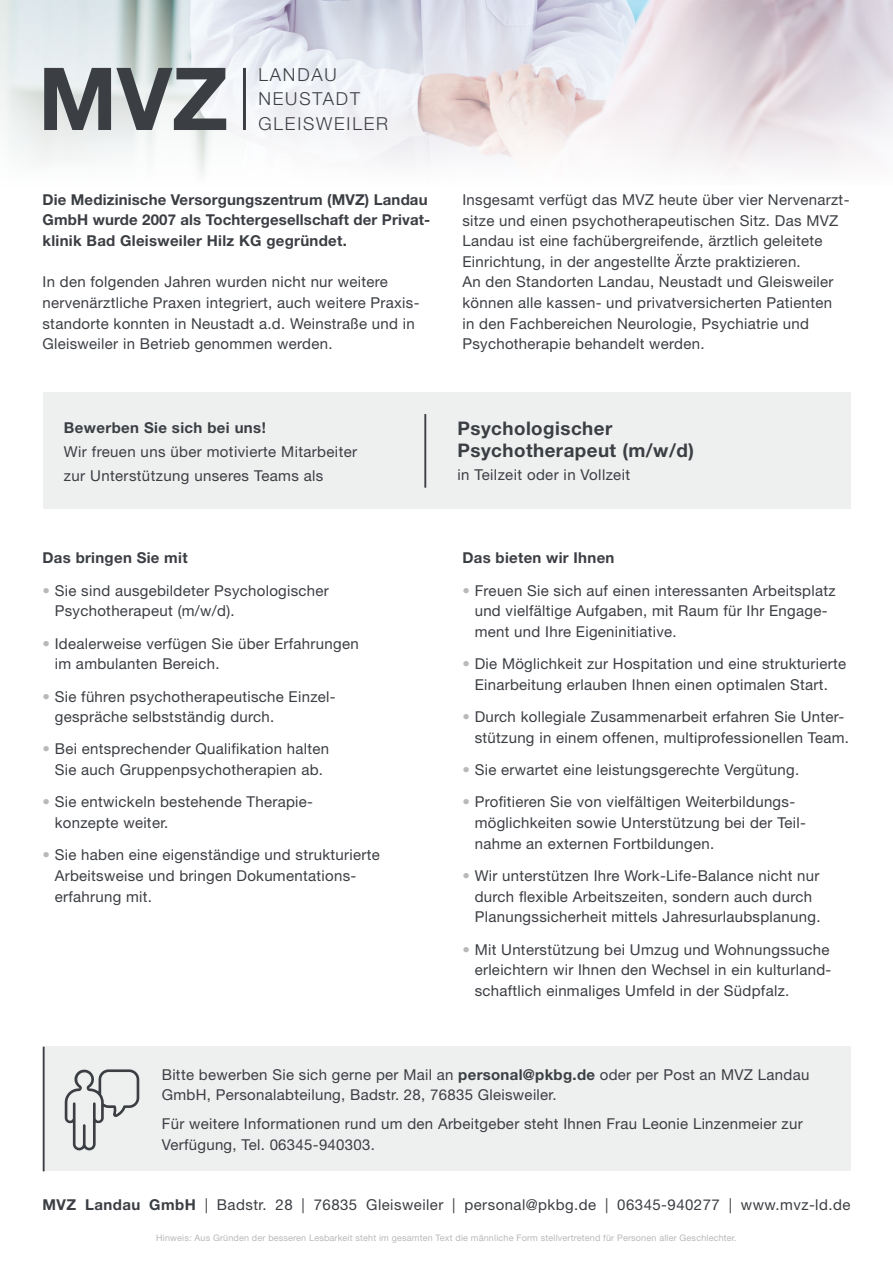
<style>
.page{position:relative;width:893px;height:1263px;background:#fff}
.page>*{position:absolute;margin:0;border:0;box-sizing:border-box;transform-origin:0 0}
.t1{font:700 87px "Helvetica Neue LT";color:#3b3e43}
.t2{font:700 18.75px/22.5px "Helvetica Neue LT";letter-spacing:.025em;color:#3b3e43}
.t3{font:300 17.85px/24.3px "Helvetica Neue LT";letter-spacing:.1em;color:#3b3e43}
.t4{font:15px/20.7px "Helvetica Neue LT";letter-spacing:.02em;color:#3b3e43}
.t5{font:700 15px/20.7px "Helvetica Neue LT";letter-spacing:.01em;color:#3b3e43}
.t6{font:9px "Helvetica Neue LT";letter-spacing:.02em;color:#bab8ba}
.s1{color:#bab8ba}
.s2{font-weight:700}
</style>
<div class="page">
<div style="left:43px;top:393px;width:807px;height:116px;background:#eeefef"></div>
<img style="left:0;top:0;width:893px;height:175px">
<hr style="left:424px;top:414px;width:2px;height:74px;background:#3b3e43">
<div style="left:43px;top:1047px;width:807px;height:124px;background:#eeefef"></div>
<hr style="left:43px;top:1047px;width:2px;height:124px;background:#3b3e43">
<svg style="left:64px;top:1069px;width:76px;height:82px"></svg>
<hr style="left:243px;top:68px;width:3px;height:62px;background:#3b3e43">
<h1 class="t1" style="left:38px;top:45px;width:191px">MVZ</h1>
<p class="t3" style="left:258px;top:62px;width:131px">LANDAU<br>NEUSTADT<br>GLEISWEILER</p>
<p class="t5" style="left:43px;top:189px;width:389px">Die Medizinische Versorgungszentrum (MVZ) Landau<br>GmbH wurde 2007 als Tochtergesellschaft der Privat&shy;klinik Bad Gleisweiler Hilz KG gegründet.</p>
<p class="t4" style="left:43px;top:271px;width:378px">In den folgenden Jahren wurden nicht nur weitere nervenärztliche Praxen integriert, auch weitere Praxis&shy;standorte konnten in Neustadt a.d. Weinstraße und in Gleisweiler in Betrieb genommen werden.</p>
<p class="t5" style="left:64px;top:417px;width:203px">Bewerben Sie sich bei uns!</p>
<p class="t4" style="left:64px;top:439px;width:295px;line-height:24px">Wir freuen uns über motivierte Mitarbeiter zur Unterstützung unseres Teams als</p>
<p class="t5" style="left:43px;top:547px;width:147px">Das bringen Sie mit</p>
<p class="t4" style="left:55px;top:580px;width:276px;text-indent:-12px"><span class="s1">•</span> Sie sind ausgebildeter Psychologischer<br>Psychotherapeut (m/w/d).</p>
<p class="t4" style="left:55px;top:633px;width:305px;text-indent:-12px"><span class="s1">•</span> Idealerweise verfügen Sie über Erfahrungen im ambulanten Bereich.</p>
<p class="t4" style="left:55px;top:686px;width:282px;text-indent:-12px"><span class="s1">•</span> Sie führen psychotherapeutische Einzel&shy;gespräche selbstständig durch.</p>
<p class="t4" style="left:43px;top:738px;width:288px;text-align:center"><span class="s1">•</span> Bei entsprechender Qualifikation halten<br>Sie auch Gruppenpsychotherapien ab.</p>
<p class="t4" style="left:55px;top:791px;width:260px;text-indent:-12px"><span class="s1">•</span> Sie entwickeln bestehende Therapie&shy;konzepte weiter.</p>
<p class="t4" style="left:55px;top:844px;width:326px;text-indent:-12px"><span class="s1">•</span> Sie haben eine eigenständige und strukturierte<br>Arbeitsweise und bringen Dokumentations&shy;erfahrung mit.</p>
<p class="t4" style="left:462px;top:189px;width:389px">Insgesamt verfügt das MVZ heute über vier Nervenarzt&shy;sitze und einen psychotherapeutischen Sitz. Das MVZ Landau ist eine fachübergreifende, ärztlich geleitete Einrichtung, in der angestellte Ärzte praktizieren.<br>An den Standorten Landau, Neustadt und Gleisweiler können alle kassen- und privatversicherten Patienten<br>in den Fachbereichen Neurologie, Psychiatrie und Psychotherapie behandelt werden.</p>
<p class="t2" style="left:458px;top:416px;width:238px">Psychologischer<br>Psychotherapeut (m/w/d)</p>
<p class="t4" style="left:458px;top:464px;width:174px">in Teilzeit oder in Vollzeit</p>
<p class="t5" style="left:462px;top:547px;width:154px">Das bieten wir Ihnen</p>
<p class="t4" style="left:475px;top:580px;width:362px;text-indent:-12px"><span class="s1">•</span> Freuen Sie sich auf einen interessanten Arbeitsplatz und vielfältige Aufgaben, mit Raum für Ihr Engage&shy;ment und Ihre Eigeninitiative.</p>
<p class="t4" style="left:462px;top:653px;width:385px;text-align:center"><span class="s1">•</span> Die Möglichkeit zur Hospitation und eine strukturierte<br>Einarbeitung erlauben Ihnen einen optimalen Start.</p>
<p class="t4" style="left:475px;top:706px;width:376px;text-indent:-12px"><span class="s1">•</span> Durch kollegiale Zusammenarbeit erfahren Sie Unter&shy;stützung in einem offenen, multiprofessionellen Team.</p>
<p class="t4" style="left:462px;top:759px;width:338px"><span class="s1">•</span> Sie erwartet eine leistungsgerechte Vergütung.</p>
<p class="t4" style="left:475px;top:791px;width:333px;text-indent:-12px"><span class="s1">•</span> Profitieren Sie von vielfältigen Weiterbildungs&shy;möglichkeiten sowie Unterstützung bei der Teil&shy;nahme an externen Fortbildungen.</p>
<p class="t4" style="left:475px;top:865px;width:347px;text-indent:-12px"><span class="s1">•</span> Wir unterstützen Ihre Work-Life-Balance nicht nur durch flexible Arbeitszeiten, sondern auch durch<br>Planungssicherheit mittels Jahresurlaubsplanung.</p>
<p class="t4" style="left:475px;top:939px;width:358px;text-align:justify;text-indent:-12px"><span class="s1">•</span> Mit Unterstützung bei Umzug und Wohnungssuche erleichtern wir Ihnen den Wechsel in ein kulturland&shy;schaftlich einmaliges Umfeld in der Südpfalz.</p>
<p class="t4" style="left:162px;top:1064px;width:649px">Bitte bewerben Sie sich gerne per Mail an <span class="s2">personal@pkbg.de</span> oder per Post an MVZ Landau<br>GmbH, Personalabteilung, Badstr. 28, 76835 Gleisweiler.</p>
<p class="t4" style="left:162px;top:1113px;width:642px">Für weitere Informationen rund um den Arbeitgeber steht Ihnen Frau Leonie Linzenmeier zur<br>Verfügung, Tel. 06345-940303.</p>
<p class="t4" style="left:43px;top:1194px;width:809px"><span class="s2">MVZ Landau GmbH</span> | Badstr. 28 | 76835 Gleisweiler | personal@pkbg.de | 06345-940277 | www.mvz-ld.de</p>
<p class="t6" style="left:156px;top:1233px;width:582px">Hinweis: Aus Gründen der besseren Lesbarkeit steht im gesamten Text die männliche Form stellvertretend für Personen aller Geschlechter.</p>
</div>
